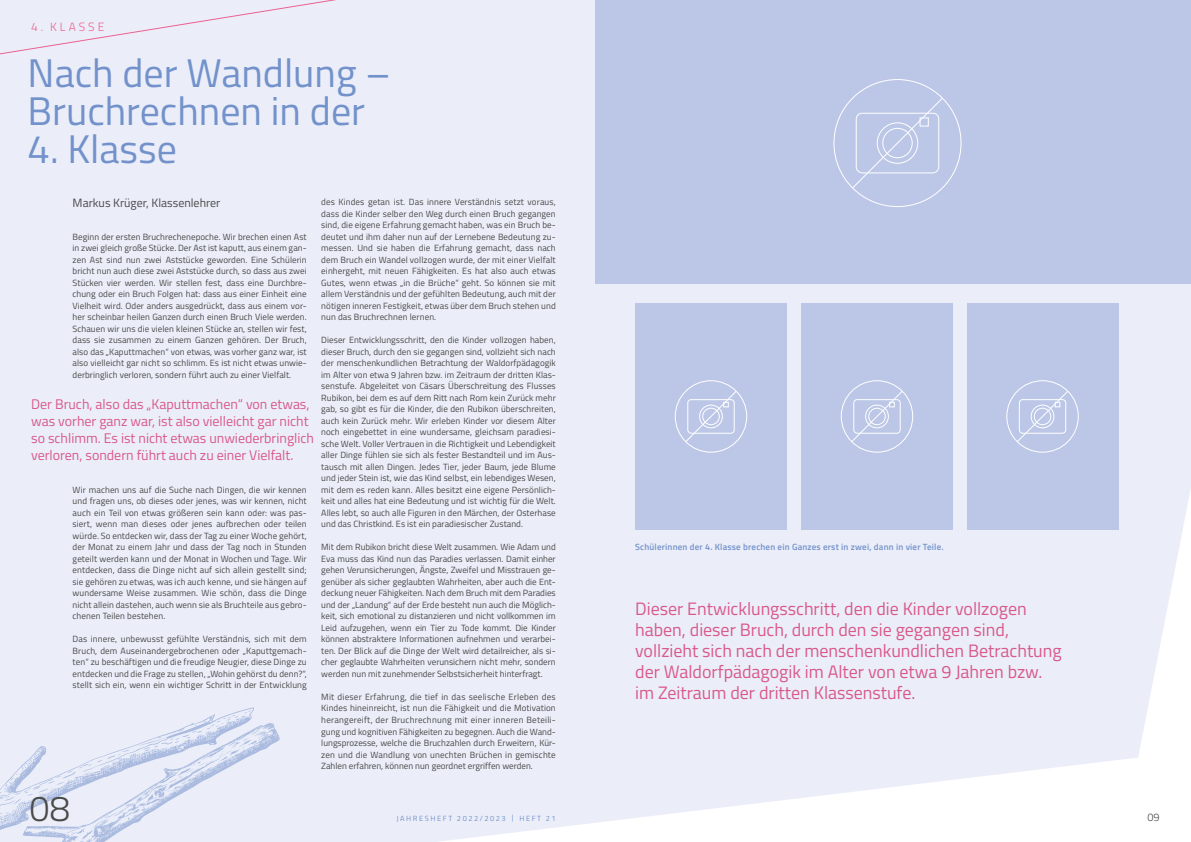
<style>
.page{position:relative;width:1191px;height:842px;background:#fff}
.page>*{position:absolute;margin:0;border:0;box-sizing:border-box;transform-origin:0 0}
.t1{font:40px/38px "Titillium Web";color:#7392cb}
.t2{font:300 36px "Titillium Web";color:#4a4a49}
.t3{font:18px/21px "Titillium Web";color:#ec608f}
.t4{font:14px/17px "Titillium Web";color:#ec608f}
.t5{font:12px "Titillium Web";color:#4a4a49}
.t6{font:300 12px "Titillium Web";letter-spacing:.25em;color:#ec608f}
.t7{font:300 11px "Titillium Web";color:#4a4a49}
.t8{font:9px/11.5px "Titillium Web";letter-spacing:.005em;color:#4a4a49;text-align:justify}
.t9{font:600 9px "Titillium Web";letter-spacing:.02em;color:#7392cb}
.t10{font:7.5px "Titillium Web";letter-spacing:.21em;color:#7392cb}
</style>
<div class="page">
<div style="left:0;top:125px;width:1191px;height:717px;background:#ebeef9"></div>
<div style="left:0;top:0;width:595px;height:125px;background:#ebeef9"></div>
<div style="left:595px;top:0;width:596px;height:283px;background:#bcc7e7"></div>
<div style="left:966px;top:303px;width:152px;height:227px;background:#bcc7e7"></div>
<div style="left:635px;top:303px;width:152px;height:227px;background:#bcc7e7"></div>
<div style="left:801px;top:303px;width:151px;height:227px;background:#bcc7e7"></div>
<svg style="left:0;top:707px;width:280px;height:135px;background:#e0e6f4"></svg>
<svg style="left:851px;top:97px;width:92px;height:92px"></svg>
<div style="left:841px;top:380px;width:72px;height:72px;border:1px solid #fff;border-radius:50%"></div>
<svg style="left:850px;top:390px;width:53px;height:53px"></svg>
<div style="left:675px;top:380px;width:72px;height:72px;border:1px solid #fff;border-radius:50%"></div>
<svg style="left:684px;top:390px;width:53px;height:53px"></svg>
<div style="left:1006px;top:380px;width:72px;height:72px;border:1px solid #fff;border-radius:50%"></div>
<svg style="left:1016px;top:390px;width:52px;height:53px"></svg>
<h3 class="t6" style="left:31px;top:18px;width:75px">4. KLASSE</h3>
<h1 class="t1" style="left:28px;top:52px;width:364px">Nach der Wandlung –<br>Bruchrechnen in der</h1>
<h1 class="t1" style="left:28px;top:128px;width:151px">4. Klasse</h1>
<h3 class="t5" style="left:73px;top:194px;width:149px">Markus Krüger, Klassenlehrer</h3>
<p class="t8" style="left:73px;top:230px;width:236px">Beginn der ersten Bruchrechenepoche. Wir brechen einen Ast in zwei gleich große Stücke. Der Ast ist kaputt, aus einem gan&shy;zen Ast sind nun zwei Aststücke geworden. Eine Schülerin bricht nun auch diese zwei Aststücke durch, so dass aus zwei Stücken vier werden. Wir stellen fest, dass eine Durchbre&shy;chung oder ein Bruch Folgen hat: dass aus einer Einheit eine Vielheit wird. Oder anders ausgedrückt, dass aus einem vor&shy;her scheinbar heilen Ganzen durch einen Bruch Viele werden.<br>Schauen wir uns die vielen kleinen Stücke an, stellen wir fest, dass sie zusammen zu einem Ganzen gehören. Der Bruch, also das „Kaputtmachen“ von etwas, was vorher ganz war, ist also vielleicht gar nicht so schlimm. Es ist nicht etwas unwie&shy;derbringlich verloren, sondern führt auch zu einer Vielfalt.</p>
<h3 class="t4" style="left:31px;top:395px;width:284px">Der Bruch, also das „Kaputtmachen“ von etwas, was vorher ganz war, ist also vielleicht gar nicht so schlimm. Es ist nicht etwas unwiederbringlich verloren, sondern führt auch zu einer Vielfalt.</h3>
<p class="t8" style="left:73px;top:483px;width:236px">Wir machen uns auf die Suche nach Dingen, die wir kennen und fragen uns, ob dieses oder jenes, was wir kennen, nicht auch ein Teil von etwas größeren sein kann oder: was pas&shy;siert, wenn man dieses oder jenes aufbrechen oder teilen würde. So entdecken wir, dass der Tag zu einer Woche gehört, der Monat zu einem Jahr und dass der Tag noch in Stunden geteilt werden kann und der Monat in Wochen und Tage. Wir entdecken, dass die Dinge nicht auf sich allein gestellt sind; sie gehören zu etwas, was ich auch kenne, und sie hängen auf wundersame Weise zusammen. Wie schön, dass die Dinge nicht allein dastehen, auch wenn sie als Bruchteile aus gebro&shy;chenen Teilen bestehen.</p>
<p class="t8" style="left:73px;top:633px;width:236px">Das innere, unbewusst gefühlte Verständnis, sich mit dem Bruch, dem Auseinandergebrochenen oder „Kaputtgemach&shy;ten“ zu beschäftigen und die freudige Neugier, diese Dinge zu entdecken und die Frage zu stellen, „Wohin gehörst du denn?“, stellt sich ein, wenn ein wichtiger Schritt in der Entwicklung</p>
<p class="t8" style="left:321px;top:196px;width:236px">des Kindes getan ist. Das innere Verständnis setzt voraus, dass die Kinder selber den Weg durch einen Bruch gegangen sind, die eigene Erfahrung gemacht haben, was ein Bruch be&shy;deutet und ihm daher nun auf der Lernebene Bedeutung zu&shy;messen. Und sie haben die Erfahrung gemacht, dass nach dem Bruch ein Wandel vollzogen wurde, der mit einer Vielfalt einhergeht, mit neuen Fähigkeiten. Es hat also auch etwas Gutes, wenn etwas „in die Brüche“ geht. So können sie mit allem Verständnis und der gefühlten Bedeutung, auch mit der nötigen inneren Festigkeit, etwas über dem Bruch stehen und nun das Bruchrechnen lernen.</p>
<p class="t8" style="left:321px;top:334px;width:236px">Dieser Entwicklungsschritt, den die Kinder vollzogen haben, dieser Bruch, durch den sie gegangen sind, vollzieht sich nach der menschenkundlichen Betrachtung der Waldorfpädagogik im Alter von etwa 9 Jahren bzw. im Zeitraum der dritten Klas&shy;senstufe. Abgeleitet von Cäsars Überschreitung des Flusses Rubikon, bei dem es auf dem Ritt nach Rom kein Zurück mehr gab, so gibt es für die Kinder, die den Rubikon überschreiten, auch kein Zurück mehr. Wir erleben Kinder vor diesem Alter noch eingebettet in eine wundersame, gleichsam paradiesi&shy;sche Welt. Voller Vertrauen in die Richtigkeit und Lebendigkeit aller Dinge fühlen sie sich als fester Bestandteil und im Aus&shy;tausch mit allen Dingen. Jedes Tier, jeder Baum, jede Blume und jeder Stein ist, wie das Kind selbst, ein lebendiges Wesen, mit dem es reden kann. Alles besitzt eine eigene Persönlich&shy;keit und alles hat eine Bedeutung und ist wichtig für die Welt.<br>Alles lebt, so auch alle Figuren in den Märchen, der Osterhase und das Christkind. Es ist ein paradiesischer Zustand.</p>
<p class="t8" style="left:321px;top:541px;width:236px">Mit dem Rubikon bricht diese Welt zusammen. Wie Adam und Eva muss das Kind nun das Paradies verlassen. Damit einher gehen Verunsicherungen, Ängste, Zweifel und Misstrauen ge&shy;genüber als sicher geglaubten Wahrheiten, aber auch die Ent&shy;deckung neuer Fähigkeiten. Nach dem Bruch mit dem Paradies und der „Landung“ auf der Erde besteht nun auch die Möglich&shy;keit, sich emotional zu distanzieren und nicht vollkommen im Leid aufzugehen, wenn ein Tier zu Tode kommt. Die Kinder können abstraktere Informationen aufnehmen und verarbei&shy;ten. Der Blick auf die Dinge der Welt wird detailreicher, als si&shy;cher geglaubte Wahrheiten verunsichern nicht mehr, sondern werden nun mit zunehmender Selbstsicherheit hinterfragt.</p>
<p class="t8" style="left:321px;top:691px;width:236px">Mit dieser Erfahrung, die tief in das seelische Erleben des Kindes hineinreicht, ist nun die Fähigkeit und die Motivation herangereift, der Bruchrechnung mit einer inneren Beteili&shy;gung und kognitiven Fähigkeiten zu begegnen. Auch die Wand&shy;lungsprozesse, welche die Bruchzahlen durch Erweitern, Kür&shy;zen und die Wandlung von unechten Brüchen in gemischte Zahlen erfahren, können nun geordnet ergriffen werden.</p>
<h2 class="t2" style="left:30px;top:782px;width:42px">08</h2>
<p class="t10" style="left:396px;top:813px;width:161px">JAHRESHEFT 2022/2023 | HEFT 21</p>
<p class="t9" style="left:635px;top:540px;width:310px">Schülerinnen der 4. Klasse brechen ein Ganzes erst in zwei, dann in vier Teile.</p>
<p class="t3" style="left:635px;top:597px;width:428px">Dieser Entwicklungsschritt, den die Kinder vollzogen haben, dieser Bruch, durch den sie gegangen sind, vollzieht sich nach der menschenkundlichen Betrachtung der Waldorfpädagogik im Alter von etwa 9 Jahren bzw. im Zeitraum der dritten Klassenstufe.</p>
<p class="t7" style="left:1147px;top:809px;width:14px">09</p>
</div>
